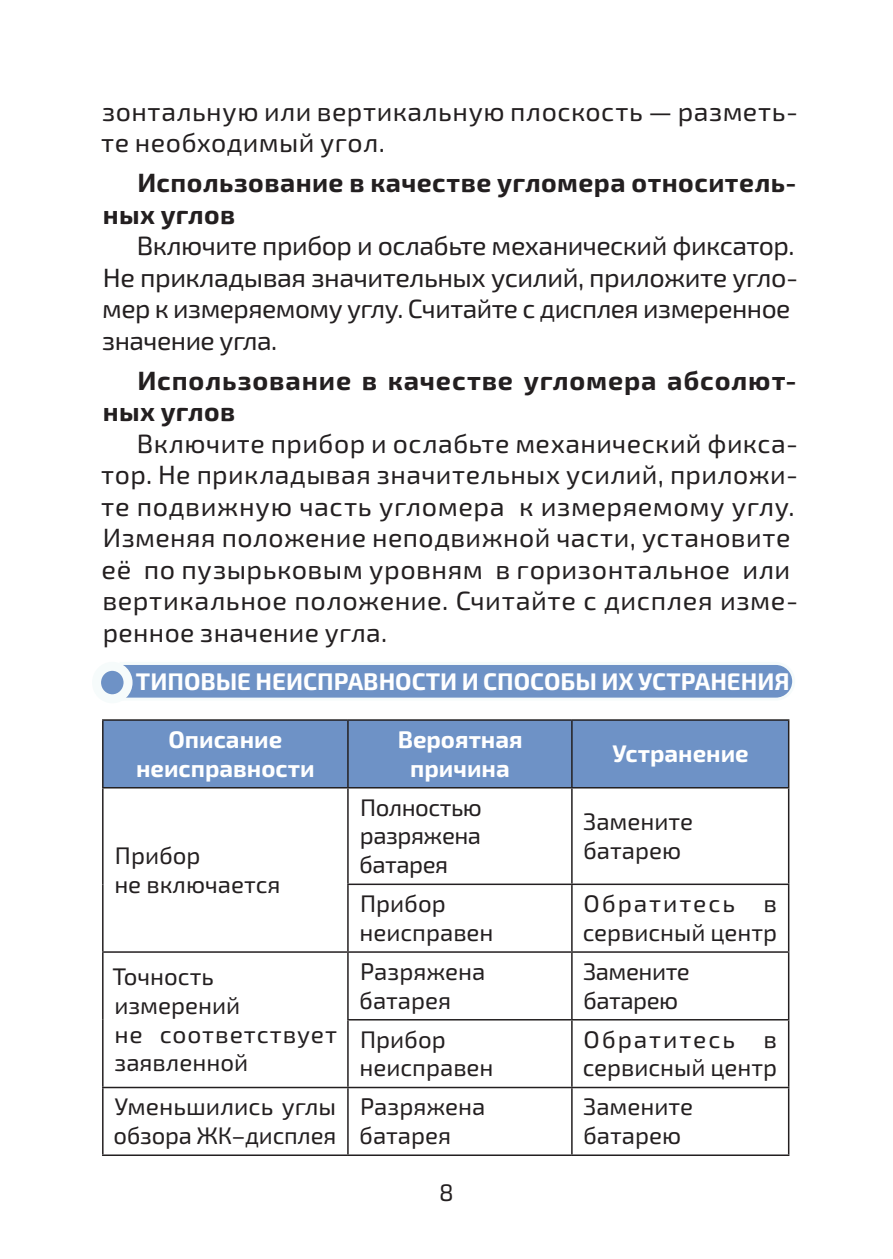
<style>
.page{position:relative;width:893px;height:1259px;background:#fff}
.page>*{position:absolute;margin:0;border:0;box-sizing:border-box;transform-origin:0 0}
.стиль_текста{font:26.4px/31.5px "Exo 2.0";letter-spacing:.015em;color:#231f20}
.стиль_текста-2{font:26.4px/31.5px "Exo 2.0";letter-spacing:-.02em;color:#231f20}
.стиль_текста-3{font:700 26.4px/31.5px "Exo 2.0";letter-spacing:.02em;color:#231f20}
.табл{font:24px/28.8px "Exo 2.0";color:#231f20}
.таблица_шапка{font:700 24px "Exo 2.0";color:#fff}
.заголовки{font:700 24px "Exo 2.0";color:#fff}
.табл-2{font:24px "Exo 2.0";letter-spacing:-.02em;color:#231f20}
.табл-3{font:24px/28.8px "Exo 2.0";letter-spacing:.03em;color:#231f20}
</style>
<div class="page">
<div style="left:123px;top:664px;width:670px;height:34px;background:#6e92c6"></div>
<svg style="left:97px;top:666px;width:31px;height:33px"></svg>
<div style="left:92px;top:662px;width:41px;height:41px;border:9px solid #f6fbfb;border-radius:50%"></div>
<div style="left:104px;top:721px;width:684px;height:66px;background:#6e92c6"></div>
<hr style="left:102px;top:719px;width:246px;height:2px;background:#231f20">
<hr style="left:102px;top:721px;width:2px;height:66px;background:#231f20">
<hr style="left:348px;top:719px;width:224px;height:2px;background:#231f20">
<hr style="left:347px;top:721px;width:2px;height:66px;background:#231f20">
<hr style="left:572px;top:719px;width:217px;height:2px;background:#231f20">
<hr style="left:571px;top:721px;width:2px;height:66px;background:#231f20">
<hr style="left:788px;top:721px;width:1px;height:66px;background:#231f20">
<hr style="left:102px;top:787px;width:246px;height:1px;background:#231f20">
<hr style="left:102px;top:788px;width:2px;height:96px;background:#231f20">
<hr style="left:102px;top:884px;width:2px;height:67px;background:#231f20">
<hr style="left:348px;top:787px;width:224px;height:1px;background:#231f20">
<hr style="left:347px;top:788px;width:2px;height:95px;background:#231f20">
<hr style="left:572px;top:787px;width:217px;height:1px;background:#231f20">
<hr style="left:571px;top:788px;width:2px;height:95px;background:#231f20">
<hr style="left:788px;top:788px;width:1px;height:95px;background:#231f20">
<hr style="left:347px;top:883px;width:225px;height:2px;background:#231f20">
<hr style="left:347px;top:885px;width:2px;height:66px;background:#231f20">
<hr style="left:572px;top:883px;width:217px;height:2px;background:#231f20">
<hr style="left:571px;top:885px;width:2px;height:66px;background:#231f20">
<hr style="left:788px;top:885px;width:1px;height:66px;background:#231f20">
<hr style="left:102px;top:951px;width:246px;height:1px;background:#231f20">
<hr style="left:102px;top:952px;width:2px;height:67px;background:#231f20">
<hr style="left:102px;top:1019px;width:2px;height:67px;background:#231f20">
<hr style="left:348px;top:951px;width:224px;height:1px;background:#231f20">
<hr style="left:347px;top:952px;width:2px;height:67px;background:#231f20">
<hr style="left:572px;top:951px;width:217px;height:1px;background:#231f20">
<hr style="left:571px;top:952px;width:2px;height:67px;background:#231f20">
<hr style="left:788px;top:952px;width:1px;height:67px;background:#231f20">
<hr style="left:347px;top:1019px;width:225px;height:1px;background:#231f20">
<hr style="left:347px;top:1020px;width:2px;height:66px;background:#231f20">
<hr style="left:572px;top:1019px;width:217px;height:1px;background:#231f20">
<hr style="left:571px;top:1020px;width:2px;height:66px;background:#231f20">
<hr style="left:788px;top:1020px;width:1px;height:66px;background:#231f20">
<hr style="left:102px;top:1086px;width:246px;height:2px;background:#231f20">
<hr style="left:102px;top:1088px;width:2px;height:66px;background:#231f20">
<hr style="left:348px;top:1086px;width:224px;height:2px;background:#231f20">
<hr style="left:347px;top:1088px;width:2px;height:66px;background:#231f20">
<hr style="left:572px;top:1086px;width:217px;height:2px;background:#231f20">
<hr style="left:571px;top:1088px;width:2px;height:66px;background:#231f20">
<hr style="left:788px;top:1088px;width:1px;height:66px;background:#231f20">
<hr style="left:102px;top:1154px;width:246px;height:2px;background:#231f20">
<hr style="left:348px;top:1154px;width:224px;height:2px;background:#231f20">
<hr style="left:572px;top:1154px;width:217px;height:2px;background:#231f20">
<p class="стиль_текста" style="left:101px;top:96px;width:698px">зонтальную или вертикальную плоскость — разметь&shy;те необходимый угол.</p>
<p class="стиль_текста-3" style="left:103px;top:168px;width:695px;text-indent:35px">Использование в качестве угломера относитель&shy;ных углов</p>
<p class="стиль_текста-2" style="left:102px;top:231px;width:697px;text-indent:35px">Включите прибор и ослабьте механический фиксатор.<br>Не прикладывая значительных усилий, приложите угло&shy;мер к измеряемому углу. Считайте с дисплея измеренное значение угла.</p>
<p class="стиль_текста-3" style="left:103px;top:365px;width:695px;text-indent:35px">Использование в качестве угломера абсолют&shy;ных углов</p>
<p class="стиль_текста" style="left:101px;top:428px;width:698px;text-indent:36px">Включите прибор и ослабьте механический фикса&shy;тор. Не прикладывая значительных усилий, приложи&shy;те подвижную часть угломера к измеряемому углу.<br>Изменяя положение неподвижной части, установите её по пузырьковым уровням в горизонтальное или вертикальное положение. Считайте с дисплея изме&shy;ренное значение угла.</p>
<p class="заголовки" style="left:136px;top:667px;width:655px">ТИПОВЫЕ НЕИСПРАВНОСТИ И СПОСОБЫ ИХ УСТРАНЕНИЯ</p>
<p class="таблица_шапка" style="left:169px;top:725px;width:115px">Описание</p>
<p class="таблица_шапка" style="left:136px;top:754px;width:180px">неисправности</p>
<p class="табл" style="left:115px;top:841px;width:87px">Прибор</p>
<p class="табл" style="left:114px;top:870px;width:168px">не включается</p>
<p class="табл" style="left:113px;top:962px;width:103px">Точность</p>
<p class="табл" style="left:114px;top:991px;width:127px">измерений</p>
<p class="табл-3" style="left:114px;top:1020px;width:224px">не соответствует заявленной</p>
<p class="таблица_шапка" style="left:398px;top:725px;width:127px">Вероятная</p>
<p class="таблица_шапка" style="left:410px;top:754px;width:101px">причина</p>
<p class="табл-2" style="left:360px;top:793px;width:123px">Полностью</p>
<p class="табл-2" style="left:360px;top:822px;width:123px">разряжена</p>
<p class="табл-2" style="left:359px;top:851px;width:91px">батарея</p>
<p class="табл" style="left:360px;top:890px;width:87px">Прибор</p>
<p class="табл" style="left:359px;top:918px;width:136px">неисправен</p>
<p class="табл" style="left:360px;top:957px;width:127px">Разряжена</p>
<p class="табл" style="left:359px;top:986px;width:93px">батарея</p>
<p class="табл" style="left:360px;top:1025px;width:87px">Прибор</p>
<p class="табл" style="left:359px;top:1054px;width:136px">неисправен</p>
<p class="табл" style="left:114px;top:1093px;width:224px">Уменьшились углы обзора ЖК–дисплея</p>
<p class="табл" style="left:360px;top:1093px;width:127px">Разряжена</p>
<p class="табл" style="left:359px;top:1121px;width:93px">батарея</p>
<p class="табл" style="left:439px;top:1178px;width:16px">8</p>
<p class="таблица_шапка" style="left:612px;top:739px;width:138px">Устранение</p>
<p class="табл" style="left:583px;top:807px;width:111px">Замените</p>
<p class="табл" style="left:583px;top:836px;width:100px">батарею</p>
<p class="табл" style="left:583px;top:890px;width:196px">Обратитесь в сервисный центр</p>
<p class="табл-2" style="left:583px;top:957px;width:108px">Замените</p>
<p class="табл-2" style="left:583px;top:986px;width:97px">батарею</p>
<p class="табл" style="left:583px;top:1025px;width:196px">Обратитесь в сервисный центр</p>
<p class="табл" style="left:583px;top:1093px;width:111px">Замените</p>
<p class="табл" style="left:583px;top:1121px;width:100px">батарею</p>
</div>
